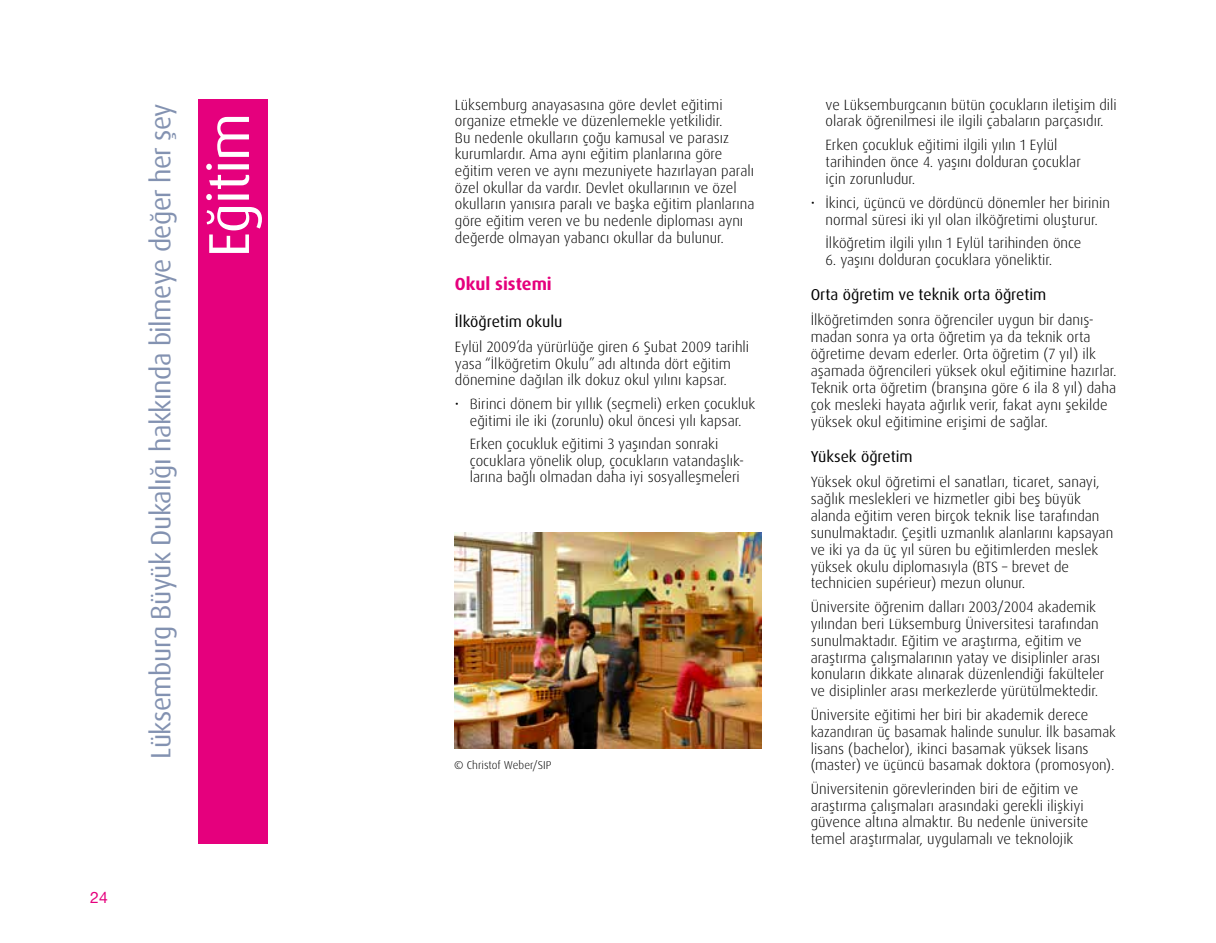
<style>
.page{position:relative;width:1216px;height:943px;background:#fff}
.page>*{position:absolute;margin:0;border:0;box-sizing:border-box;transform-origin:0 0}
.t1{font:57.75px "Dax Pro";letter-spacing:-.02em;color:#fff}
.t2{font:28px "Dax Pro";letter-spacing:-.02em;color:#8392b1;scale:.96 1}
.Titre_bold_Couleur{font:700 17.5px "Dax Pro";color:#e5007d}
.Titre_bold_Noir{font:15.75px "Dax Pro";color:#000}
.t3{font:15.75px "Helvetica Neue";color:#e5007d}
.txt_courant{font:300 14.88px/16.6px "Dax Pro";color:#000}
.txt_courant-2{font:300 11.38px "Dax Pro";color:#000}
</style>
<div class="page">
<div style="left:198px;top:99px;width:70px;height:744px;background:#e5007d"></div>
<img style="left:455px;top:533px;width:306px;height:216px">
<p class="t2" style="left:143px;top:758px;width:683px;rotate:-90deg">Lüksemburg Büyük Dukalığı hakkında bilmeye değer her şey</p>
<p class="t1" style="left:192px;top:257px;width:146px;rotate:-90deg">Eğitim</p>
<p class="t3" style="left:90px;top:888px;width:19px">24</p>
<p class="txt_courant" style="left:455px;top:96px;width:301px">Lüksemburg anayasasına göre devlet eğitimi organize etmekle ve düzenlemekle yetkilidir.<br>Bu nedenle okulların çoğu kamusal ve parasız kurumlardır. Ama aynı eğitim planlarına göre eğitim veren ve aynı mezuniyete hazırlayan paralı özel okullar da vardır. Devlet okullarının ve özel okulların yanısıra paralı ve başka eğitim planlarına göre eğitim veren ve bu nedenle diploması aynı değerde olmayan yabancı okullar da bulunur.</p>
<p class="Titre_bold_Couleur" style="left:455px;top:273px;width:98px">Okul sistemi</p>
<p class="Titre_bold_Noir" style="left:455px;top:311px;width:109px">İlköğretim okulu</p>
<p class="txt_courant" style="left:455px;top:339px;width:296px">Eylül 2009’da yürürlüğe giren 6 Şubat 2009 tarihli yasa “İlköğretim Okulu” adı altında dört eğitim dönemine dağılan ilk dokuz okul yılını kapsar.</p>
<p class="txt_courant" style="left:455px;top:395px;width:302px;text-align:center">• Birinci dönem bir yıllık (seçmeli) erken çocukluk eğitimi ile iki (zorunlu) okul öncesi yılı kapsar.</p>
<p class="txt_courant" style="left:470px;top:435px;width:274px">Erken çocukluk eğitimi 3 yaşından sonraki çocuklara yönelik olup, çocukların vatandaşlık&shy;larına bağlı olmadan daha iyi sosyalleşmeleri</p>
<p class="txt_courant-2" style="left:454px;top:758px;width:99px">© Christof Weber/SIP</p>
<p class="txt_courant" style="left:825px;top:96px;width:293px">ve Lüksemburgcanın bütün çocukların iletişim dili olarak öğrenilmesi ile ilgili çabaların parçasıdır.</p>
<p class="txt_courant" style="left:825px;top:136px;width:257px">Erken çocukluk eğitimi ilgili yılın 1 Eylül tarihinden önce 4. yaşını dolduran çocuklar için zorunludur.</p>
<p class="txt_courant" style="left:810px;top:194px;width:301px;text-align:center">• İkinci, üçüncü ve dördüncü dönemler her birinin normal süresi iki yıl olan ilköğretimi oluşturur.</p>
<p class="txt_courant" style="left:825px;top:235px;width:257px">İlköğretim ilgili yılın 1 Eylül tarihinden önce</p>
<p class="txt_courant" style="left:825px;top:252px;width:228px">6. yaşını dolduran çocuklara yöneliktir.</p>
<p class="Titre_bold_Noir" style="left:810px;top:284px;width:237px">Orta öğretim ve teknik orta öğretim</p>
<p class="txt_courant" style="left:810px;top:312px;width:307px">İlköğretimden sonra öğrenciler uygun bir danış&shy;madan sonra ya orta öğretim ya da teknik orta öğretime devam ederler. Orta öğretim (7 yıl) ilk aşamada öğrencileri yüksek okul eğitimine hazırlar.<br>Teknik orta öğretim (branşına göre 6 ila 8 yıl) daha çok mesleki hayata ağırlık verir, fakat aynı şekilde yüksek okul eğitimine erişimi de sağlar.</p>
<p class="Titre_bold_Noir" style="left:810px;top:446px;width:103px">Yüksek öğretim</p>
<p class="txt_courant" style="left:810px;top:474px;width:304px">Yüksek okul öğretimi el sanatları, ticaret, sanayi, sağlık meslekleri ve hizmetler gibi beş büyük alanda eğitim veren birçok teknik lise tarafından sunulmaktadır. Çeşitli uzmanlık alanlarını kapsayan ve iki ya da üç yıl süren bu eğitimlerden meslek yüksek okulu diplomasıyla (BTS – brevet de technicien supérieur) mezun olunur.</p>
<p class="txt_courant" style="left:810px;top:598px;width:295px">Üniversite öğrenim dalları 2003/2004 akademik yılından beri Lüksemburg Üniversitesi tarafından sunulmaktadır. Eğitim ve araştırma, eğitim ve araştırma çalışmalarının yatay ve disiplinler arası konuların dikkate alınarak düzenlendiği fakülteler ve disiplinler arası merkezlerde yürütülmektedir.</p>
<p class="txt_courant" style="left:810px;top:706px;width:306px">Üniversite eğitimi her biri bir akademik derece kazandıran üç basamak halinde sunulur. İlk basamak lisans (bachelor), ikinci basamak yüksek lisans (master) ve üçüncü basamak doktora (promosyon).</p>
<p class="txt_courant" style="left:810px;top:780px;width:279px">Üniversitenin görevlerinden biri de eğitim ve araştırma çalışmaları arasındaki gerekli ilişkiyi güvence altına almaktır. Bu nedenle üniversite temel araştırmalar, uygulamalı ve teknolojik</p>
</div>
